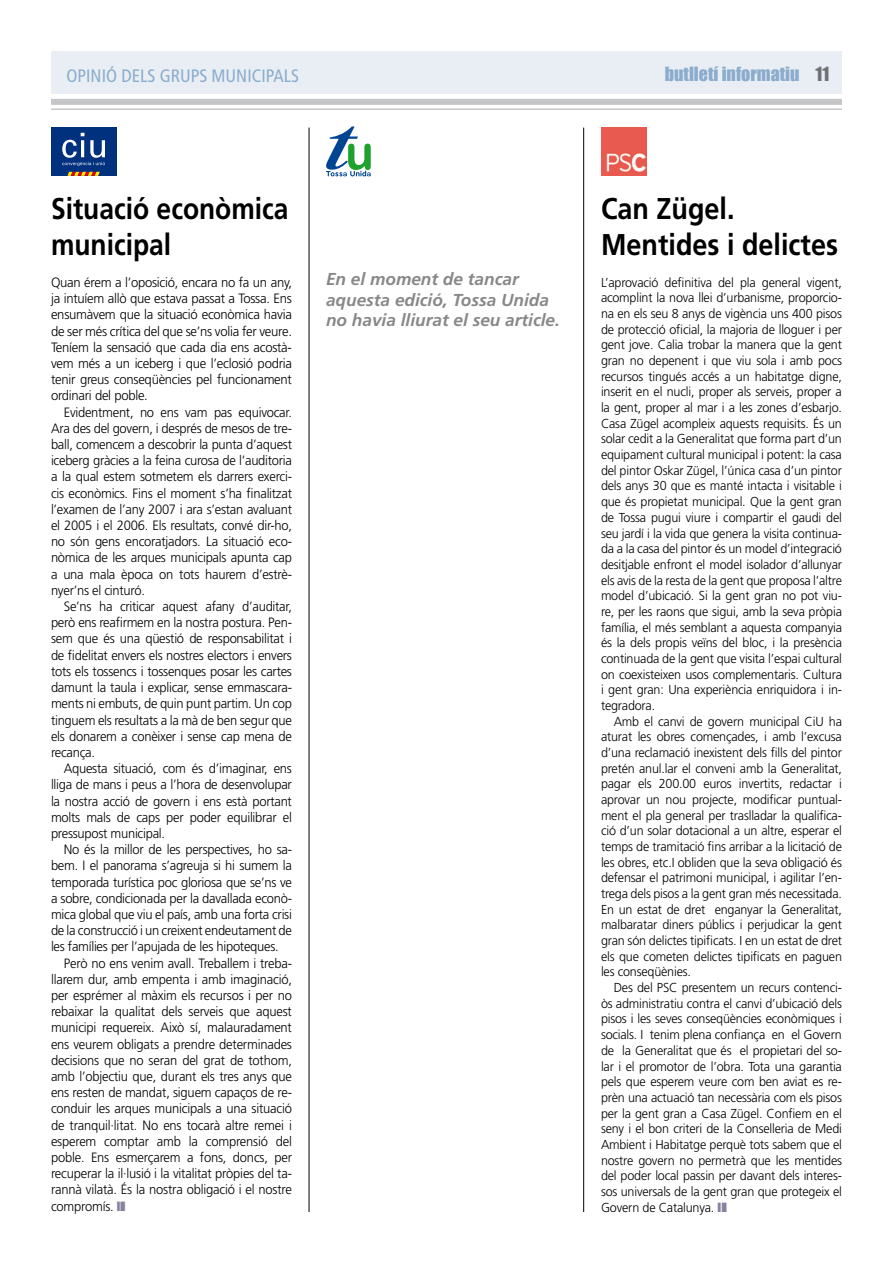
<style>
.page{position:relative;width:893px;height:1263px;background:#fff}
.page>*{position:absolute;margin:0;border:0;box-sizing:border-box;transform-origin:0 0}
.t1{font:700 30px/36px "Frutiger";color:#000;scale:.9 1}
.t2{font:700 30px/36px "Frutiger";color:#000;scale:.88 1}
.t3{font:condensed 18px "Frutiger";color:#8baccd}
.t4{font:18px "Impact";color:#8baccd}
.t5{font:italic 700 17.25px/20.7px "Frutiger";color:#878889}
.t6{font:300 13.5px/16.2px "Frutiger";letter-spacing:-.015em;color:#000;text-align:justify;scale:.96 1}
.t7{font:300 13.5px/16.2px "Frutiger";letter-spacing:-.015em;color:#000;text-align:justify}
.t8{font:300 12.9px/15.8px "Frutiger";letter-spacing:-.015em;color:#000;text-align:justify}
.s1{color:#707173}
</style>
<div class="page">
<div style="left:51px;top:99px;width:791px;height:6px;background:#c5c6c8"></div>
<hr style="left:51px;top:108px;width:791px;height:2px;background:#c5c6c8">
<div style="left:51px;top:51px;width:790px;height:43px;background:#e9eef4"></div>
<img style="left:601px;top:128px;width:46px;height:47px">
<hr style="left:309px;top:128px;width:1px;height:1084px;background:#000">
<hr style="left:583px;top:128px;width:1px;height:1084px;background:#000">
<div style="left:51px;top:128px;width:65px;height:48px;background:#00317e"></div>
<svg style="left:62px;top:133px;width:43px;height:33px"></svg>
<svg style="left:67px;top:172px;width:33px;height:4px"></svg>
<svg style="left:326px;top:126px;width:45px;height:51px"></svg>
<h2 class="t3" style="left:67px;top:65px;width:64px">OPINIÓ DELS</h2>
<h2 class="t3" style="left:160px;top:65px;width:11px">GRUPS</h2>
<h2 class="t3" style="left:212px;top:65px;width:63px">MUNICIPALS</h2>
<h2 class="t4" style="left:665px;top:63px;width:159px">butlletí informatiu <span class="s1">11</span></h2>
<h1 class="t2" style="left:51px;top:190px;width:272px">Situació econòmica municipal</h1>
<p class="t7" style="left:51px;top:274px;width:242px">Quan érem a l’oposició, encara no fa un any, ja intuíem allò que estava passat a Tossa. Ens ensumàvem que la situació econòmica havia de ser més crítica del que se’ns volia fer veure.<br>Teníem la sensació que cada dia ens acostà&shy;vem més a un iceberg i que l’eclosió podria tenir greus conseqüències pel funcionament ordinari del poble.</p>
<p class="t6" style="left:51px;top:404px;width:253px;text-indent:13px">Evidentment, no ens vam pas equivocar.<br>Ara des del govern, i després de mesos de tre&shy;ball, comencem a descobrir la punta d’aquest iceberg gràcies a la feina curosa de l’auditoria a la qual estem sotmetem els darrers exerci&shy;cis econòmics. Fins el moment s’ha finalitzat l’examen de l’any 2007 i ara s’estan avaluant el 2005 i el 2006. Els resultats, convé dir-ho, no són gens encoratjadors. La situació eco&shy;nòmica de les arques municipals apunta cap a una mala època on tots haurem d’estrè&shy;nyer’ns el cinturó.</p>
<p class="t6" style="left:51px;top:598px;width:253px;text-indent:13px">Se’ns ha criticar aquest afany d’auditar, però ens reafirmem en la nostra postura. Pen&shy;sem que és una qüestió de responsabilitat i de fidelitat envers els nostres electors i envers tots els tossencs i tossenques posar les cartes damunt la taula i explicar, sense emmascara&shy;ments ni embuts, de quin punt partim. Un cop tinguem els resultats a la mà de ben segur que els donarem a conèixer i sense cap mena de recança.</p>
<p class="t6" style="left:51px;top:760px;width:252px;text-indent:13px">Aquesta situació, com és d’imaginar, ens lliga de mans i peus a l’hora de desenvolupar la nostra acció de govern i ens està portant molts mals de caps per poder equilibrar el pressupost municipal.</p>
<p class="t6" style="left:64px;top:841px;width:239px">No és la millor de les perspectives, ho sa-</p>
<p class="t6" style="left:51px;top:857px;width:252px">bem. I el panorama s’agreuja si hi sumem la</p>
<p class="t6" style="left:51px;top:874px;width:252px">temporada turística poc gloriosa que se’ns ve</p>
<p class="t6" style="left:51px;top:890px;width:252px">a sobre, condicionada per la davallada econò-</p>
<p class="t6" style="left:51px;top:906px;width:252px">mica global que viu el país, amb una forta crisi</p>
<p class="t6" style="left:51px;top:922px;width:253px">de la construcció i un creixent endeutament de</p>
<p class="t6" style="left:51px;top:938px;width:239px">les famílies per l’apujada de les hipoteques.</p>
<p class="t6" style="left:64px;top:955px;width:239px">Però no ens venim avall. Treballem i treba-</p>
<p class="t6" style="left:51px;top:971px;width:252px">llarem dur, amb empenta i amb imaginació,</p>
<p class="t6" style="left:51px;top:987px;width:252px">per esprémer al màxim els recursos i per no</p>
<p class="t6" style="left:51px;top:1003px;width:252px">rebaixar la qualitat dels serveis que aquest</p>
<p class="t6" style="left:51px;top:1019px;width:252px">municipi requereix. Això sí, malauradament</p>
<p class="t6" style="left:51px;top:1036px;width:253px">ens veurem obligats a prendre determinades</p>
<p class="t6" style="left:51px;top:1052px;width:252px">decisions que no seran del grat de tothom,</p>
<p class="t6" style="left:51px;top:1068px;width:252px">amb l’objectiu que, durant els tres anys que</p>
<p class="t6" style="left:51px;top:1084px;width:252px">ens resten de mandat, siguem capaços de re-</p>
<p class="t6" style="left:51px;top:1100px;width:252px">conduir les arques municipals a una situació</p>
<p class="t6" style="left:51px;top:1117px;width:252px">de tranquil·litat. No ens tocarà altre remei i</p>
<p class="t6" style="left:51px;top:1133px;width:252px">esperem comptar amb la comprensió del</p>
<p class="t6" style="left:51px;top:1149px;width:253px">poble. Ens esmerçarem a fons, doncs, per</p>
<p class="t6" style="left:51px;top:1165px;width:252px">recuperar la il·lusió i la vitalitat pròpies del ta-</p>
<p class="t6" style="left:51px;top:1181px;width:252px">rannà vilatà. És la nostra obligació i el nostre</p>
<p class="t6" style="left:51px;top:1198px;width:67px">compromís.</p>
<h3 class="t5" style="left:326px;top:268px;width:235px">En el moment de tancar aquesta edició, Tossa Unida no havia lliurat el seu article.</h3>
<h1 class="t1" style="left:601px;top:191px;width:265px">Can Zügel.<br>Mentides i delictes</h1>
<p class="t8" style="left:601px;top:274px;width:242px">L’aprovació definitiva del pla general vigent, acomplint la nova llei d’urbanisme, proporcio&shy;na en els seu 8 anys de vigència uns 400 pisos de protecció oficial, la majoria de lloguer i per gent jove. Calia trobar la manera que la gent gran no depenent i que viu sola i amb pocs recursos tingués accés a un habitatge digne, inserit en el nucli, proper als serveis, proper a la gent, proper al mar i a les zones d’esbarjo.<br>Casa Zügel acompleix aquests requisits. És un solar cedit a la Generalitat que forma part d’un equipament cultural municipal i potent: la casa del pintor Oskar Zügel, l’única casa d’un pintor dels anys 30 que es manté intacta i visitable i que és propietat municipal. Que la gent gran de Tossa pugui viure i compartir el gaudi del seu jardí i la vida que genera la visita continua&shy;da a la casa del pintor és un model d’integració desitjable enfront el model isolador d’allunyar els avis de la resta de la gent que proposa l’altre model d’ubicació. Si la gent gran no pot viu&shy;re, per les raons que sigui, amb la seva pròpia família, el més semblant a aquesta companyia és la dels propis veïns del bloc, i la presència continuada de la gent que visita l’espai cultural on coexisteixen usos complementaris. Cultura i gent gran: Una experiència enriquidora i in&shy;tegradora.</p>
<p class="t8" style="left:601px;top:713px;width:242px;text-indent:13px">Amb el canvi de govern municipal CiU ha aturat les obres començades, i amb l’excusa d’una reclamació inexistent dels fills del pintor pretén anul.lar el conveni amb la Generalitat, pagar els 200.00 euros invertits, redactar i aprovar un nou projecte, modificar puntual&shy;ment el pla general per traslladar la qualifica&shy;ció d’un solar dotacional a un altre, esperar el temps de tramitació fins arribar a la licitació de les obres, etc.I obliden que la seva obligació és defensar el patrimoni municipal, i agilitar l’en&shy;trega dels pisos a la gent gran més necessitada.<br>En un estat de dret enganyar la Generalitat, malbaratar diners públics i perjudicar la gent gran són delictes tipificats. I en un estat de dret els que cometen delictes tipificats en paguen les conseqüènies.</p>
<p class="t8" style="left:601px;top:980px;width:242px;text-indent:13px">Des del PSC presentem un recurs contenci&shy;òs administratiu contra el canvi d’ubicació dels pisos i les seves conseqüències econòmiques i socials. I tenim plena confiança en el Govern de la Generalitat que és el propietari del so&shy;lar i el promotor de l’obra. Tota una garantia pels que esperem veure com ben aviat es re&shy;prèn una actuació tan necessària com els pisos per la gent gran a Casa Zügel. Confiem en el seny i el bon criteri de la Conselleria de Medi Ambient i Habitatge perquè tots sabem que el nostre govern no permetrà que les mentides del poder local passin per davant dels interes&shy;sos universals de la gent gran que protegeix el Govern de Catalunya.</p>
</div>
